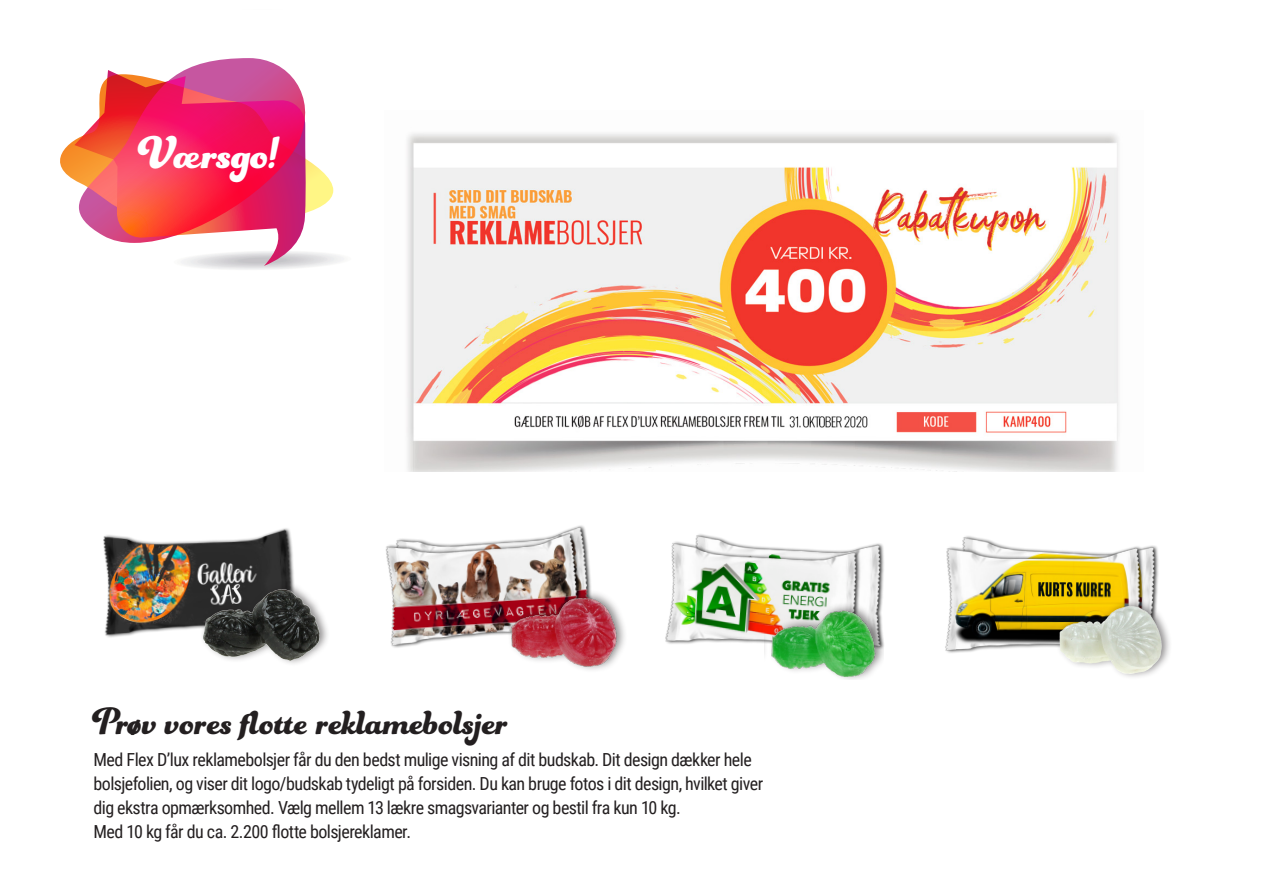
<style>
.page{position:relative;width:1263px;height:893px;background:#fff}
.page>*{position:absolute;margin:0;border:0;box-sizing:border-box;transform-origin:0 0}
.t1{font:700 48.75px "Funkydori";letter-spacing:-.01em;color:#fff}
.t2{font:40.5px "Funkydori";letter-spacing:.01em;color:#231f20}
.t3{font:18px/24px "Roboto Condensed";letter-spacing:-.03em;color:#231f20}
</style>
<div class="page">
<svg style="left:194px;top:252px;width:150px;height:18px"></svg>
<svg style="left:181px;top:243px;width:126px;height:23px"></svg>
<svg style="left:60px;top:58px;width:273px;height:185px"></svg>
<img style="left:407px;top:133px;width:712px;height:338px">
<img style="left:665px;top:534px;width:218px;height:110px">
<img style="left:764px;top:597px;width:119px;height:82px">
<img style="left:386px;top:525px;width:205px;height:123px">
<img style="left:945px;top:536px;width:213px;height:117px">
<img style="left:103px;top:528px;width:190px;height:110px">
<div style="left:1056px;top:598px;width:116px;height:82px;background:#231f20;opacity:.51"></div>
<img style="left:1055px;top:554px;width:112px;height:126px">
<img style="left:187px;top:549px;width:141px;height:115px">
<div style="left:508px;top:589px;width:120px;height:84px;background:#fff"></div>
<img style="left:500px;top:590px;width:124px;height:80px">
<p class="t1" style="left:138px;top:122px;width:141px">Værsgo!</p>
<p class="t2" style="left:92px;top:696px;width:417px">Prøv vores flotte reklamebolsjer</p>
<p class="t3" style="left:94px;top:747px;width:671px">Med Flex D’lux reklamebolsjer får du den bedst mulige visning af dit budskab. Dit design dækker hele bolsjefolien, og viser dit logo/budskab tydeligt på forsiden. Du kan bruge fotos i dit design, hvilket giver dig ekstra opmærksomhed. Vælg mellem 13 lækre smagsvarianter og bestil fra kun 10 kg.</p>
<p class="t3" style="left:94px;top:819px;width:319px">Med 10 kg får du ca. 2.200 flotte bolsjereklamer.</p>
</div>
